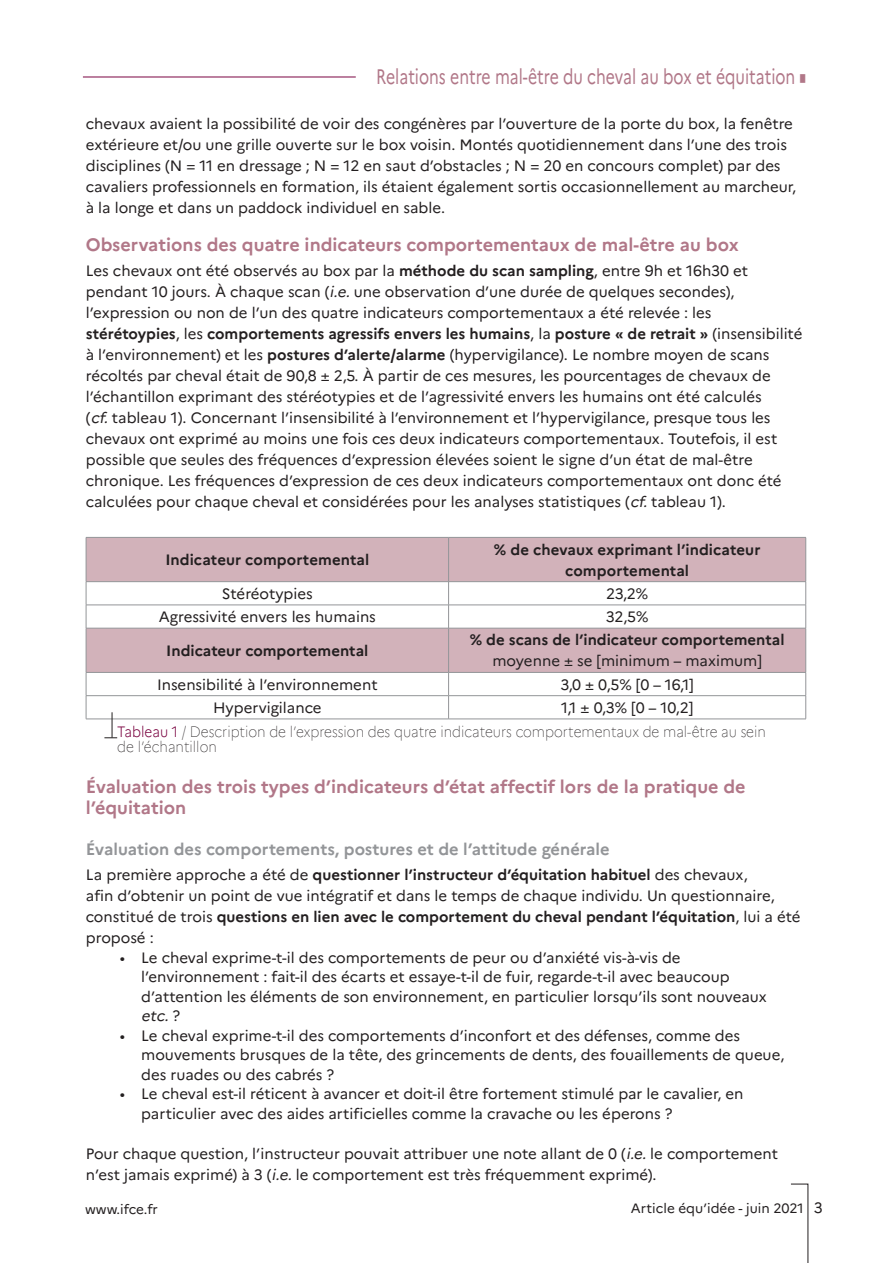
<style>
.page{position:relative;width:893px;height:1263px;background:#fff}
.page>*{position:absolute;margin:0;border:0;box-sizing:border-box;transform-origin:0 0}
.t1{font:21px "Marianne";color:#b17788;scale:.75 1}
.t2{font:700 18px/21px "Marianne";color:#b17788}
.t3{font:700 16.5px "Marianne";color:#939598}
.t4{font:15px/21px "Marianne";color:#231f20}
.t5{font:700 15px/21px "Marianne";color:#231f20;text-align:center}
.t6{font:100 15px/15px "Marianne";color:#231f20;scale:.9 1}
.t7{font:13.5px "Marianne";color:#231f20}
.s1{font-weight:700}
.s2{font-style:italic}
.s3{font-weight:300;color:#7a0441}
.s4{font-size:15px}
</style>
<div class="page">
<svg style="left:791px;top:1183px;width:18px;height:80px"></svg>
<hr style="left:83px;top:77px;width:273px;height:1px;background:#7a0441">
<svg style="left:87px;top:538px;width:718px;height:134px;fill:#d2b2ba"></svg>
<hr style="left:86px;top:537px;width:363px;height:1px;background:#939598">
<hr style="left:86px;top:538px;width:1px;height:43px;background:#939598">
<hr style="left:449px;top:537px;width:357px;height:1px;background:#939598">
<hr style="left:448px;top:538px;width:1px;height:43px;background:#939598">
<hr style="left:805px;top:538px;width:1px;height:43px;background:#939598">
<hr style="left:86px;top:581px;width:363px;height:1px;background:#939598">
<hr style="left:449px;top:581px;width:357px;height:1px;background:#939598">
<hr style="left:86px;top:605px;width:363px;height:1px;background:#939598">
<svg style="left:86px;top:582px;width:1px;height:46px"></svg>
<hr style="left:449px;top:605px;width:357px;height:1px;background:#939598">
<svg style="left:448px;top:582px;width:1px;height:46px"></svg>
<svg style="left:805px;top:582px;width:1px;height:46px"></svg>
<hr style="left:86px;top:628px;width:363px;height:1px;background:#939598">
<hr style="left:86px;top:628px;width:1px;height:44px;background:#939598">
<hr style="left:449px;top:628px;width:357px;height:1px;background:#939598">
<hr style="left:448px;top:628px;width:1px;height:44px;background:#939598">
<hr style="left:805px;top:628px;width:1px;height:44px;background:#939598">
<hr style="left:86px;top:672px;width:363px;height:1px;background:#939598">
<hr style="left:449px;top:672px;width:357px;height:1px;background:#939598">
<hr style="left:86px;top:695px;width:363px;height:1px;background:#939598">
<svg style="left:86px;top:673px;width:1px;height:46px"></svg>
<hr style="left:449px;top:695px;width:357px;height:1px;background:#939598">
<svg style="left:448px;top:673px;width:1px;height:46px"></svg>
<svg style="left:805px;top:673px;width:1px;height:46px"></svg>
<hr style="left:86px;top:719px;width:363px;height:1px;background:#939598">
<hr style="left:449px;top:719px;width:357px;height:1px;background:#939598">
<svg style="left:104px;top:712px;width:13px;height:26px"></svg>
<h1 class="t1" style="left:376px;top:63px;width:575px">Relations entre mal-être du cheval au box et équitation ■</h1>
<p class="t4" style="left:86px;top:113px;width:712px">chevaux avaient la possibilité de voir des congénères par l’ouverture de la porte du box, la fenêtre extérieure et/ou une grille ouverte sur le box voisin. Montés quotidiennement dans l’une des trois disciplines (N = 11 en dressage ; N = 12 en saut d’obstacles ; N = 20 en concours complet) par des cavaliers professionnels en formation, ils étaient également sortis occasionnellement au marcheur, à la longe et dans un paddock individuel en sable.</p>
<p class="t2" style="left:86px;top:234px;width:654px">Observations des quatre indicateurs comportementaux de mal-être au box</p>
<p class="t4" style="left:86px;top:260px;width:718px">Les chevaux ont été observés au box par la <span class="s1">méthode du scan sampling</span>, entre 9h et 16h30 et pendant 10 jours. À chaque scan (<span class="s2">i.e.</span>une observation d’une durée de quelques secondes), l’expression ou non de l’un des quatre indicateurs comportementaux a été relevée : les <span class="s1">stérétoypies</span>, les <span class="s1">comportements agressifs envers les humains</span>, la <span class="s1">posture « de retrait »</span> (insensibilité à l’environnement) et les <span class="s1">postures d’alerte/alarme</span> (hypervigilance). Le nombre moyen de scans récoltés par cheval était de 90,8 ± 2,5. À partir de ces mesures, les pourcentages de chevaux de l’échantillon exprimant des stéréotypies et de l’agressivité envers les humains ont été calculés (<span class="s2">cf.</span>tableau 1). Concernant l’insensibilité à l’environnement et l’hypervigilance, presque tous les chevaux ont exprimé au moins une fois ces deux indicateurs comportementaux. Toutefois, il est possible que seules des fréquences d’expression élevées soient le signe d’un état de mal-être chronique. Les fréquences d’expression de ces deux indicateurs comportementaux ont donc été calculées pour chaque cheval et considérées pour les analyses statistiques (<span class="s2">cf.</span>tableau 1).</p>
<p class="t5" style="left:165px;top:549px;width:205px">Indicateur comportemental</p>
<p class="t5" style="left:494px;top:539px;width:268px">% de chevaux exprimant l’indicateur comportemental</p>
<p class="t4" style="left:222px;top:583px;width:92px">Stéréotypies</p>
<p class="t4" style="left:606px;top:583px;width:44px">23,2%</p>
<p class="t4" style="left:159px;top:606px;width:219px">Agressivité envers les humains</p>
<p class="t4" style="left:606px;top:606px;width:44px">32,5%</p>
<p class="t5" style="left:166px;top:640px;width:204px">Indicateur comportemental</p>
<p class="t5" style="left:470px;top:629px;width:316px">% de scans de l’indicateur comportemental</p>
<p class="t4" style="left:492px;top:650px;width:271px">moyenne ± se [minimum – maximum]</p>
<p class="t4" style="left:157px;top:674px;width:222px">Insensibilité à l’environnement</p>
<p class="t4" style="left:560px;top:674px;width:135px">3,0 ± 0,5% [0 – 16,1]</p>
<p class="t4" style="left:213px;top:697px;width:110px">Hypervigilance</p>
<p class="t4" style="left:561px;top:697px;width:134px">1,1 ± 0,3% [0 – 10,2]</p>
<p class="t6" style="left:117px;top:724px;width:722px"><span class="s3">Tableau 1</span> / Description de l’expression des quatre indicateurs comportementaux de mal-être au sein de l’échantillon</p>
<p class="t2" style="left:86px;top:776px;width:661px">Évaluation des trois types d’indicateurs d’état affectif lors de la pratique de l’équitation</p>
<p class="t3" style="left:86px;top:839px;width:525px">Évaluation des comportements, postures et de l’attitude générale</p>
<p class="t4" style="left:86px;top:864px;width:716px">La première approche a été de <span class="s1">questionner l’instructeur d’équitation habituel</span> des chevaux,<br>afin d’obtenir un point de vue intégratif et dans le temps de chaque individu. Un questionnaire, constitué de trois <span class="s1">questions en lien avec le comportement du cheval pendant l’équitation</span>, lui a été proposé :</p>
<p class="t4" style="left:141px;top:947px;width:627px;line-height:19.5px;text-indent:-21px">• Le cheval exprime-t-il des comportements de peur ou d’anxiété vis-à-vis de l’environnement : fait-il des écarts et essaye-t-il de fuir, regarde-t-il avec beaucoup d’attention les éléments de son environnement, en particulier lorsqu’ils sont nouveaux <span class="s2">etc.</span> ?</p>
<p class="t4" style="left:141px;top:1025px;width:645px;line-height:19.5px;text-indent:-21px">• Le cheval exprime-t-il des comportements d’inconfort et des défenses, comme des mouvements brusques de la tête, des grincements de dents, des fouaillements de queue, des ruades ou des cabrés ?</p>
<p class="t4" style="left:141px;top:1084px;width:604px;line-height:19.5px;text-indent:-21px">• Le cheval est-il réticent à avancer et doit-il être fortement stimulé par le cavalier, en particulier avec des aides artificielles comme la cravache ou les éperons ?</p>
<p class="t4" style="left:86px;top:1143px;width:694px">Pour chaque question, l’instructeur pouvait attribuer une note allant de 0 (<span class="s2">i.e.</span>le comportement n’est jamais exprimé) à 3 (<span class="s2">i.e.</span>le comportement est très fréquemment exprimé).</p>
<p class="t7" style="left:85px;top:1201px;width:74px">www.ifce.fr</p>
<p class="t7" style="left:631px;top:1200px;width:194px">Article équ’idée - juin 2021 <span class="s4">3</span></p>
</div>
